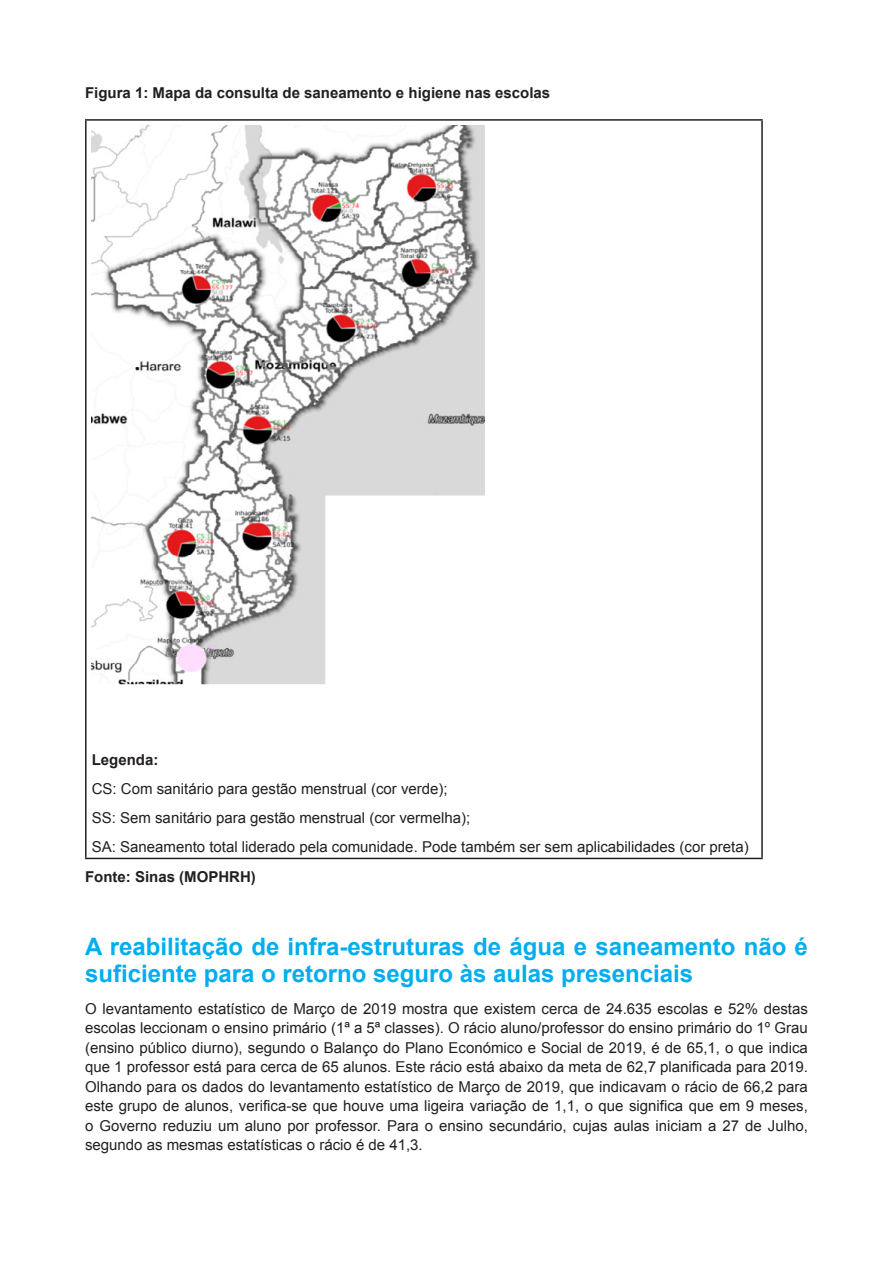
<style>
.page{position:relative;width:893px;height:1263px;background:#fff}
.page>*{position:absolute;margin:0;border:0;box-sizing:border-box;transform-origin:0 0}
.t1{font:700 24px/27.6px "Arial";color:#00aeef}
.t2{font:15px/19.5px "Arial";color:#231f20;text-align:justify}
.t3{font:700 15px "Arial";color:#231f20}
</style>
<div class="page">
<hr style="left:85px;top:119px;width:678px;height:2px;background:#231f20">
<hr style="left:85px;top:121px;width:2px;height:737px;background:#231f20">
<hr style="left:761px;top:121px;width:2px;height:737px;background:#231f20">
<hr style="left:85px;top:858px;width:678px;height:1px;background:#231f20">
<img style="left:92px;top:126px;width:392px;height:559px">
<p class="t3" style="left:85px;top:83px;width:467px">Figura 1: Mapa da consulta de saneamento e higiene nas escolas</p>
<p class="t3" style="left:92px;top:749px;width:68px">Legenda:</p>
<p class="t2" style="left:92px;top:779px;width:357px">CS: Com sanitário para gestão menstrual (cor verde);</p>
<p class="t2" style="left:92px;top:808px;width:380px">SS: Sem sanitário para gestão menstrual (cor vermelha);</p>
<p class="t2" style="left:92px;top:837px;width:658px">SA: Saneamento total liderado pela comunidade. Pode também ser sem aplicabilidades (cor preta)</p>
<p class="t3" style="left:85px;top:867px;width:172px">Fonte: Sinas (MOPHRH)</p>
<p class="t1" style="left:85px;top:933px;width:724px">A reabilitação de infra-estruturas de água e saneamento não é suficiente para o retorno seguro às aulas presenciais</p>
<p class="t2" style="left:85px;top:999px;width:724px">O levantamento estatístico de Março de 2019 mostra que existem cerca de 24.635 escolas e 52% destas escolas leccionam o ensino primário (1ª a 5ª classes). O rácio aluno/professor do ensino primário do 1º Grau (ensino público diurno), segundo o Balanço do Plano Económico e Social de 2019, é de 65,1, o que indica que 1 professor está para cerca de 65 alunos. Este rácio está abaixo da meta de 62,7 planificada para 2019.<br>Olhando para os dados do levantamento estatístico de Março de 2019, que indicavam o rácio de 66,2 para este grupo de alunos, verifica-se que houve uma ligeira variação de 1,1, o que significa que em 9 meses, o Governo reduziu um aluno por professor. Para o ensino secundário, cujas aulas iniciam a 27 de Julho, segundo as mesmas estatísticas o rácio é de 41,3.</p>
</div>
